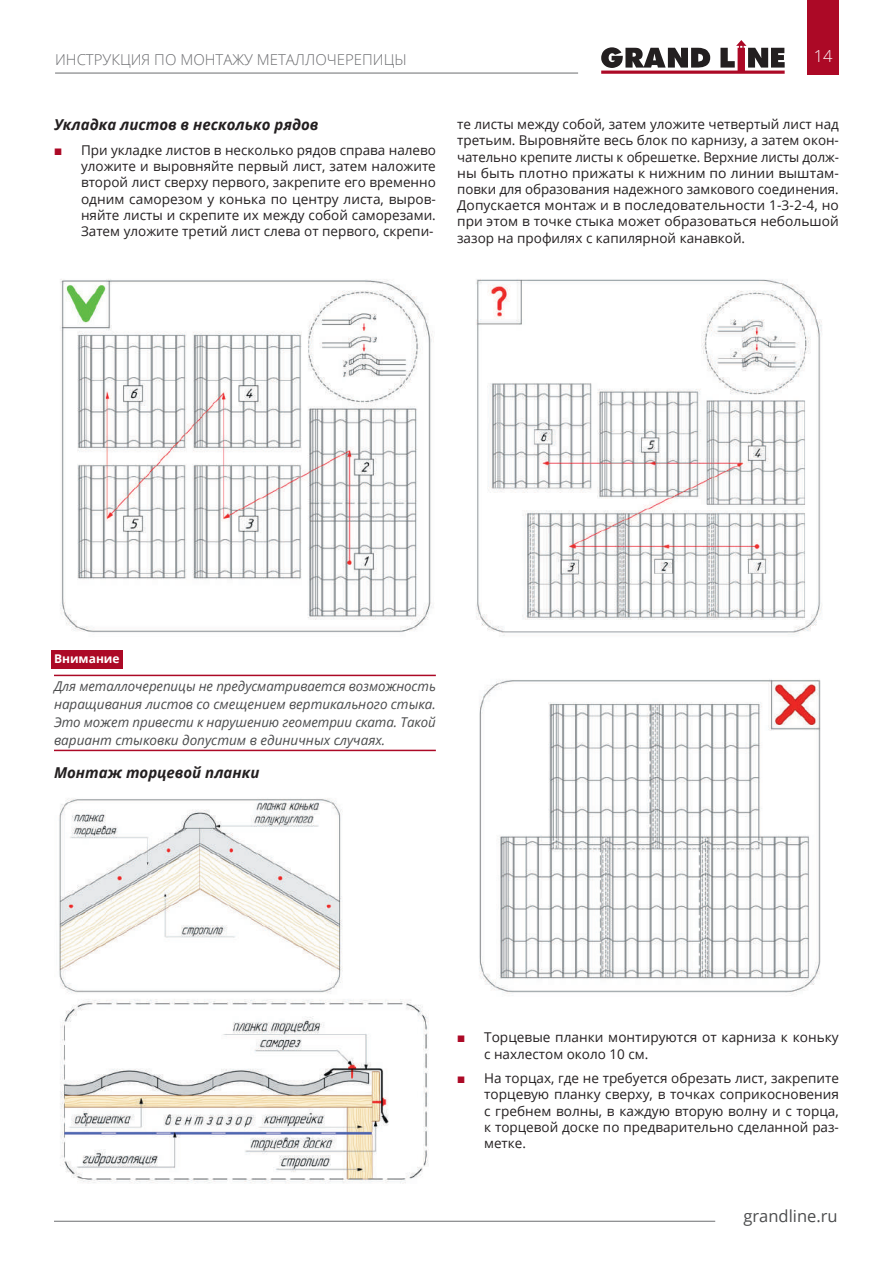
<style>
.page{position:relative;width:893px;height:1263px;background:#fff}
.page>*{position:absolute;margin:0;border:0;box-sizing:border-box;transform-origin:0 0}
.t1{font:16.5px "Open Sans";color:#4b4c4d}
.t2{font:300 16.5px "Open Sans";color:#fff}
.t3{font:italic 700 15px "Open Sans";color:#231f20}
.t4{font:300 15px "Open Sans";color:#6c6d70}
.t5{font:13.5px/16.2px "Open Sans";color:#231f20;text-align:justify}
.t6{font:italic 13.5px/18px "Open Sans";color:#4b4c4d;text-align:justify}
.t7{font:700 12px "Open Sans";color:#fff}
</style>
<div class="page">
<div style="left:808px;top:0;width:31px;height:74px;background:#ac0926"></div>
<svg style="left:601px;top:40px;width:184px;height:33px"></svg>
<hr style="left:55px;top:73px;width:523px;height:1px;background:#6c6d70">
<hr style="left:54px;top:1221px;width:661px;height:1px;background:#6c6d70">
<div style="left:51px;top:650px;width:72px;height:18px;background:#ac0926"></div>
<hr style="left:54px;top:675px;width:382px;height:1px;background:#ac0926">
<hr style="left:54px;top:750px;width:382px;height:1px;background:#ac0926">
<img style="left:60px;top:279px;width:374px;height:354px">
<img style="left:476px;top:279px;width:346px;height:357px">
<img style="left:60px;top:999px;width:369px;height:185px">
<img style="left:59px;top:798px;width:284px;height:196px">
<img style="left:479px;top:679px;width:342px;height:316px">
<p class="t4" style="left:55px;top:50px;width:353px">ИНСТРУКЦИЯ ПО МОНТАЖУ МЕТАЛЛОЧЕРЕПИЦЫ</p>
<p class="t2" style="left:814px;top:45px;width:20px">14</p>
<p class="t3" style="left:54px;top:114px;width:266px">Укладка листов в несколько рядов</p>
<p class="t5" style="left:81px;top:142px;width:356px">При укладке листов в несколько рядов справа налево уложите и выровняйте первый лист, затем наложите второй лист сверху первого, закрепите его временно одним саморезом у конька по центру листа, выров&shy;няйте листы и скрепите их между собой саморезами.<br>Затем уложите третий лист слева от первого, скрепи-</p>
<p class="t5" style="left:457px;top:116px;width:383px">те листы между собой, затем уложите четвертый лист над третьим. Выровняйте весь блок по карнизу, а затем окон&shy;чательно крепите листы к обрешетке. Верхние листы долж&shy;ны быть плотно прижаты к нижним по линии выштам&shy;повки для образования надежного замкового соединения.<br>Допускается монтаж и в последовательности 1-3-2-4, но при этом в точке стыка может образоваться небольшой зазор на профилях с капилярной канавкой.</p>
<p class="t7" style="left:54px;top:650px;width:67px">Внимание</p>
<p class="t6" style="left:54px;top:677px;width:383px">Для металлочерепицы не предусматривается возможность наращивания листов со смещением вертикального стыка.<br>Это может привести к нарушению геометрии ската. Такой вариант стыковки допустим в единичных случаях.</p>
<p class="t3" style="left:54px;top:762px;width:207px">Монтаж торцевой планки</p>
<p class="t5" style="left:484px;top:1029px;width:356px">Торцевые планки монтируются от карниза к коньку с нахлестом около 10 см.</p>
<p class="t5" style="left:484px;top:1070px;width:356px">На торцах, где не требуется обрезать лист, закрепите торцевую планку сверху, в точках соприкосновения с гребнем волны, в каждую вторую волну и с торца, к торцевой доске по предварительно сделанной раз&shy;метке.</p>
<p class="t1" style="left:743px;top:1204px;width:96px">grandline.ru</p>
</div>
